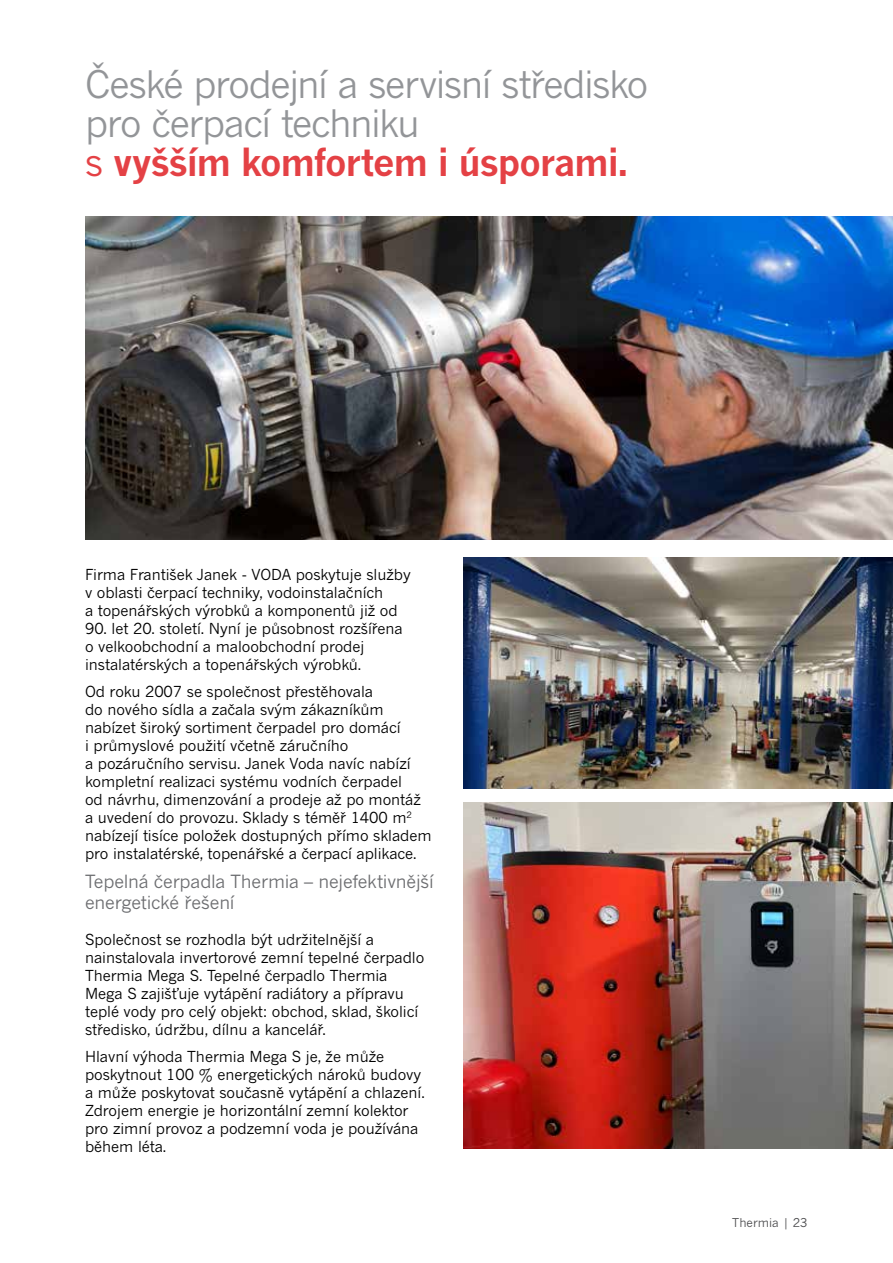
<style>
.page{position:relative;width:893px;height:1263px;background:#fff}
.page>*{position:absolute;margin:0;border:0;box-sizing:border-box;transform-origin:0 0}
.t1{font:37.5px/39px "News Gothic MT Pro";letter-spacing:-.04em;color:#939598}
.t2{font:18px/21px "News Gothic MT Pro";letter-spacing:-.015em;color:#6d6e71}
.t3{font:15px/18px "News Gothic MT Pro";letter-spacing:-.005em;color:#000}
.t4{font:12px "News Gothic MT Pro";color:#4d4d4f}
.s1{color:#e44145}
.s2{font-weight:700;color:#e44145}
</style>
<div class="page">
<img style="left:85px;top:216px;width:808px;height:323px">
<img style="left:464px;top:802px;width:429px;height:346px">
<img style="left:464px;top:557px;width:429px;height:231px">
<h1 class="t1" style="left:85px;top:65px;width:565px">České prodejní a servisní středisko pro čerpací techniku<br><span class="s1">s</span> <span class="s2">vyšším komfortem i úsporami.</span></h1>
<p class="t3" style="left:85px;top:565px;width:327px">Firma František Janek - VODA poskytuje služby v oblasti čerpací techniky, vodoinstalačních<br>a topenářských výrobků a komponentů již od</p>
<p class="t3" style="left:85px;top:619px;width:319px">90. let 20. století. Nyní je působnost rozšířena o velkoobchodní a maloobchodní prodej instalatérských a topenářských výrobků.</p>
<p class="t3" style="left:85px;top:682px;width:348px">Od roku 2007 se společnost přestěhovala<br>do nového sídla a začala svým zákazníkům nabízet široký sortiment čerpadel pro domácí<br>i průmyslové použití včetně záručního<br>a pozáručního servisu. Janek Voda navíc nabízí kompletní realizaci systému vodních čerpadel<br>od návrhu, dimenzování a prodeje až po montáž a uvedení do provozu. Sklady s téměř 1400 m<sup>2 </sup>nabízejí tisíce položek dostupných přímo skladem pro instalatérské, topenářské a čerpací aplikace.</p>
<p class="t2" style="left:85px;top:871px;width:350px">Tepelná čerpadla Thermia – nejefektivnější energetické řešení</p>
<p class="t3" style="left:85px;top:930px;width:341px">Společnost se rozhodla být udržitelnější a nainstalovala invertorové zemní tepelné čerpadlo Thermia Mega S. Tepelné čerpadlo Thermia Mega S zajišťuje vytápění radiátory a přípravu teplé vody pro celý objekt: obchod, sklad, školicí středisko, údržbu, dílnu a kancelář.</p>
<p class="t3" style="left:85px;top:1047px;width:341px">Hlavní výhoda Thermia Mega S je, že může poskytnout 100 % energetických nároků budovy a může poskytovat současně vytápění a chlazení.<br>Zdrojem energie je horizontální zemní kolektor pro zimní provoz a podzemní voda je používána během léta.</p>
<p class="t4" style="left:732px;top:1216px;width:77px">Thermia | 23</p>
</div>
